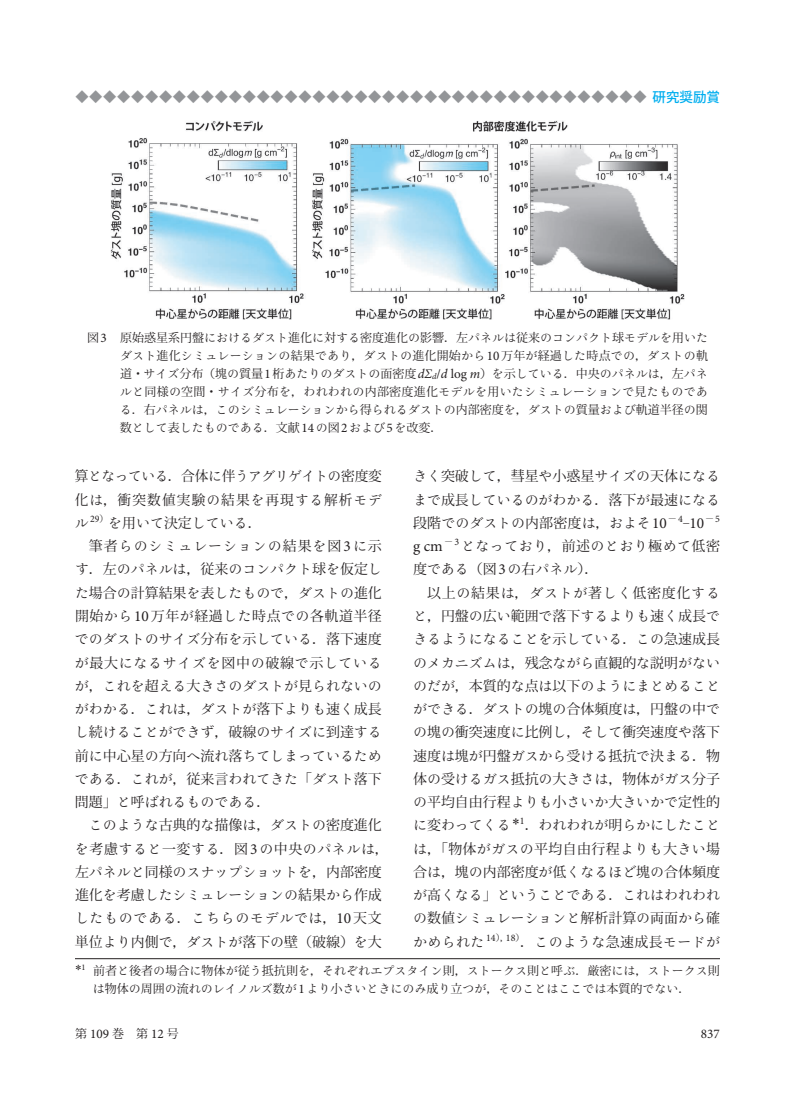
<style>
.page{position:relative;width:795px;height:1115px;background:#fff}
.page>*{position:absolute;margin:0;border:0;box-sizing:border-box;transform-origin:0 0}
.t1{font:13.95px/23.2px "Ryo Text Plus N";color:#231f20;text-align:justify}
.t2{font:13.95px/23.2px "Koz Min Pro";letter-spacing:.025em;color:#231f20}
.t3{font:13.95px "Koz Min Pro";color:#939598}
.t4{font:13.95px/23.2px "Koz Min Pro";color:#231f20}
.t5{font:13.95px "Ryo Text Plus N";letter-spacing:-.03em;color:#231f20}
.t6{font:13.95px "Koz Min Pro";letter-spacing:.085em;color:#231f20}
.t7{font:13.95px "Ryo Text Plus N";letter-spacing:.07em;color:#231f20}
.t8{font:500 13.5px "Koz Go Pro";color:#00aeef}
.t9{font:13.2px "Minion Pro";color:#231f20}
.t10{font:12px/18px "Ryo Text Plus N";color:#231f20;text-align:justify}
.t11{font:12px "Koz Min Pro";color:#231f20}
.s1{font-family:"Koz Min Pro"}
.s2{font-family:"Minion Pro";font-size:13.2px}
.s3{font-family:"Minion Pro";font-style:italic;font-size:13.2px}
.s4{font-family:"Ryo Text Plus N"}
.s5{font-family:"Minion Pro";font-size:15.3px}
.s6{font-family:"Times New Roman";font-size:15.3px}
.s7{font-family:"Times New Roman";font-size:13.2px}
</style>
<div class="page">
<img style="left:110px;top:120px;width:575px;height:199px">
<hr style="left:75px;top:958px;width:645px;height:1px;background:#231f20">
<p class="t3" style="left:75px;top:87px;width:643px">◆◆◆◆◆◆◆◆◆◆◆◆◆◆◆◆◆◆◆◆◆◆◆◆◆◆◆◆◆◆◆◆◆◆◆◆◆◆◆◆◆◆◆◆◆◆</p>
<p class="t8" style="left:652px;top:88px;width:69px">研究奨励賞</p>
<p class="t10" style="left:120px;top:329px;width:590px;text-indent:-33px"><span class="s1">図</span><span class="s2">3</span> <span class="s1">原始惑星系円盤</span>におけるダスト<span class="s1">進化</span>に<span class="s1">対</span>する<span class="s1">密度進化</span>の<span class="s1">影響．左</span>パネルは<span class="s1">従来</span>のコンパクト<span class="s1">球</span>モデルを<span class="s1">用</span>いたダスト<span class="s1">進化</span>シミュレーションの<span class="s1">結果</span>であり<span class="s1">，</span>ダストの<span class="s1">進化開始</span>から<span class="s2">10</span><span class="s1">万年</span>が<span class="s1">経過</span>した<span class="s1">時点</span>での<span class="s1">，</span>ダストの<span class="s1">軌道・</span>サイズ<span class="s1">分布（塊</span>の<span class="s1">質量</span><span class="s2">1</span><span class="s1">桁</span>あたりのダストの<span class="s1">面密度</span><span class="s3">dΣ</span><sub>d</sub><span class="s2">/</span><span class="s3">d</span> <span class="s2">log</span> <span class="s3">m</span><span class="s1">）</span>を<span class="s1">示</span>している<span class="s1">．中央</span>のパネルは<span class="s1">，左</span>パネルと<span class="s1">同様</span>の<span class="s1">空間・</span>サイズ<span class="s1">分布</span>を<span class="s1">，</span>われわれの<span class="s1">内部密度進化</span>モデルを<span class="s1">用</span>いたシミュレーションで<span class="s1">見</span>たものである<span class="s1">．右</span>パネルは<span class="s1">，</span>このシミュレーションから<span class="s1">得</span>られるダストの<span class="s1">内部密度</span>を<span class="s1">，</span>ダストの<span class="s1">質量</span>および<span class="s1">軌道半径</span>の<span class="s1">関数</span>として<span class="s1">表</span>したものである<span class="s1">．文献</span><span class="s2">14</span>の<span class="s1">図</span><span class="s2">2</span>および<span class="s2">5</span>を<span class="s1">改変．</span></p>
<p class="t5" style="left:75px;top:467px;width:308px"><span class="s1">算</span>となっている<span class="s1">．合体</span>に<span class="s1">伴</span>うアグリゲイトの<span class="s1">密度変</span></p>
<p class="t6" style="left:75px;top:489px;width:308px">化<span class="s4">は</span>，衝突数値実験<span class="s4">の</span>結果<span class="s4">を</span>再現<span class="s4">する</span>解析<span class="s4">モデ</span></p>
<p class="t1" style="left:75px;top:511px;width:188px">ル<sup>29</sup><sup>）</sup>を<span class="s1">用</span>いて<span class="s1">決定</span>している<span class="s1">．</span></p>
<p class="t7" style="left:89px;top:537px;width:294px"><span class="s1">筆者</span>らのシミュレーションの<span class="s1">結果</span>を<span class="s1">図</span><span class="s5">3</span>に<span class="s1">示</span></p>
<p class="t1" style="left:75px;top:557px;width:308px">す<span class="s1">．左</span>のパネルは<span class="s1">，従来</span>のコンパクト<span class="s1">球</span>を<span class="s1">仮定</span>し</p>
<p class="t1" style="left:75px;top:581px;width:308px">た<span class="s1">場合</span>の<span class="s1">計算結果</span>を<span class="s1">表</span>したもので<span class="s1">，</span>ダストの<span class="s1">進化</span></p>
<p class="t2" style="left:75px;top:603px;width:308px">開始<span class="s4">から</span><span class="s5">10</span>万年<span class="s4">が</span>経過<span class="s4">した</span>時点<span class="s4">での</span>各軌道半径</p>
<p class="t1" style="left:75px;top:627px;width:308px">でのダストのサイズ<span class="s1">分布</span>を<span class="s1">示</span>している<span class="s1">．落下速度</span>が<span class="s1">最大</span>になるサイズを<span class="s1">図中</span>の<span class="s1">破線</span>で<span class="s1">示</span>しているが<span class="s1">，</span>これを<span class="s1">超</span>える<span class="s1">大</span>きさのダストが<span class="s1">見</span>られないのがわかる<span class="s1">．</span>これは<span class="s1">，</span>ダストが<span class="s1">落下</span>よりも<span class="s1">速</span>く<span class="s1">成長</span>し<span class="s1">続</span>けることができず<span class="s1">，破線</span>のサイズに<span class="s1">到達</span>する<span class="s1">前</span>に<span class="s1">中心星</span>の<span class="s1">方向</span>へ<span class="s1">流</span>れ<span class="s1">落</span>ちてしまっているためである<span class="s1">．</span>これが<span class="s1">，従来言</span>われてきた<span class="s1">「</span>ダスト<span class="s1">落下問題」</span>と<span class="s1">呼</span>ばれるものである<span class="s1">．</span></p>
<p class="t1" style="left:75px;top:813px;width:315px;text-align:center">このような<span class="s1">古典的</span>な<span class="s1">描像</span>は<span class="s1">，</span>ダストの<span class="s1">密度進化<br></span>を<span class="s1">考慮</span>すると<span class="s1">一変</span>する<span class="s1">．図</span><span class="s5">3</span>の<span class="s1">中央</span>のパネルは<span class="s1">，左</span>パネルと<span class="s1">同様</span>のスナップショットを<span class="s1">，内部密度進化</span>を<span class="s1">考慮</span>したシミュレーションの<span class="s1">結果</span>から<span class="s1">作成</span>したものである<span class="s1">．</span>こちらのモデルでは<span class="s1">，</span><span class="s5">10</span><span class="s1">天文</span></p>
<p class="t2" style="left:75px;top:929px;width:308px">単位<span class="s4">より</span>内側<span class="s4">で</span>，<span class="s4">ダストが</span>落下<span class="s4">の</span>壁（破線）<span class="s4">を</span>大</p>
<p class="t1" style="left:413px;top:464px;width:308px">きく<span class="s1">突破</span>して<span class="s1">，彗星</span>や<span class="s1">小惑星</span>サイズの<span class="s1">天体</span>になるまで<span class="s1">成長</span>しているのがわかる<span class="s1">．落下</span>が<span class="s1">最速</span>になる<span class="s1">段階</span>でのダストの<span class="s1">内部密度</span>は<span class="s1">，</span>およそ<span class="s5">10</span><sup>－</sup><sup>4</sup><span class="s1">‒</span><span class="s5">10</span><sup>－</sup><sup>5 </sup><span class="s5">g cm</span><sup>－</sup><sup>3</sup> となっており<span class="s1">，前述</span>のとおり<span class="s1">極</span>めて<span class="s1">低密度</span>である<span class="s1">（図</span><span class="s5">3</span>の<span class="s1">右</span>パネル<span class="s1">）．</span></p>
<p class="t2" style="left:427px;top:580px;width:294px">以上<span class="s4">の</span>結果<span class="s4">は</span>，<span class="s4">ダストが</span>著<span class="s4">しく</span>低密度化<span class="s4">する</span></p>
<p class="t1" style="left:413px;top:604px;width:308px">と<span class="s1">，円盤</span>の<span class="s1">広</span>い<span class="s1">範囲</span>で<span class="s1">落下</span>するよりも<span class="s1">速</span>く<span class="s1">成長</span>できるようになることを<span class="s1">示</span>している<span class="s1">．</span>この<span class="s1">急速成長</span>のメカニズムは<span class="s1">，残念</span>ながら<span class="s1">直観的</span>な<span class="s1">説明</span>がないのだが<span class="s1">，本質的</span>な<span class="s1">点</span>は<span class="s1">以下</span>のようにまとめることができる<span class="s1">．</span>ダストの<span class="s1">塊</span>の<span class="s1">合体頻度</span>は<span class="s1">，円盤</span>の<span class="s1">中</span>で</p>
<p class="t4" style="left:413px;top:720px;width:308px"><span class="s4">の</span>塊<span class="s4">の</span>衝突速度<span class="s4">に</span>比例<span class="s4">し</span>，<span class="s4">そして</span>衝突速度<span class="s4">や</span>落下速度<span class="s4">は</span>塊<span class="s4">が</span>円盤<span class="s4">ガスから</span>受<span class="s4">ける</span>抵抗<span class="s4">で</span>決<span class="s4">まる</span>．物</p>
<p class="t1" style="left:413px;top:767px;width:308px"><span class="s1">体</span>の<span class="s1">受</span>けるガス<span class="s1">抵抗</span>の<span class="s1">大</span>きさは<span class="s1">，物体</span>がガス<span class="s1">分子</span>の<span class="s1">平均自由行程</span>よりも<span class="s1">小</span>さいか<span class="s1">大</span>きいかで<span class="s1">定性的</span>に<span class="s1">変</span>わってくる<span class="s6">*</span><sup>1</sup><span class="s1">．</span>われわれが<span class="s1">明</span>らかにしたこと</p>
<p class="t2" style="left:413px;top:836px;width:308px"><span class="s4">は</span>，「物体<span class="s4">がガスの</span>平均自由行程<span class="s4">よりも</span>大<span class="s4">きい</span>場合<span class="s4">は</span>，塊<span class="s4">の</span>内部密度<span class="s4">が</span>低<span class="s4">くなるほど</span>塊<span class="s4">の</span>合体頻度</p>
<p class="t1" style="left:413px;top:883px;width:308px">が<span class="s1">高</span>くなる<span class="s1">」</span>ということである<span class="s1">．</span>これはわれわれの<span class="s1">数値</span>シミュレーションと<span class="s1">解析計算</span>の<span class="s1">両面</span>から<span class="s1">確</span>かめられた <sup>14</sup><sup>）</sup><sup>,</sup> <sup>18</sup><sup>）</sup><span class="s1">．</span>このような<span class="s1">急速成長</span>モードが</p>
<p class="t10" style="left:93px;top:961px;width:628px;text-indent:-18px"><span class="s7">*</span><sup>1</sup> <span class="s1">前者</span>と<span class="s1">後者</span>の<span class="s1">場合</span>に<span class="s1">物体</span>が<span class="s1">従</span>う<span class="s1">抵抗則</span>を<span class="s1">，</span>それぞれエプスタイン<span class="s1">則，</span>ストークス<span class="s1">則</span>と<span class="s1">呼</span>ぶ<span class="s1">．厳密</span>には<span class="s1">，</span>ストークス<span class="s1">則</span>は<span class="s1">物体</span>の<span class="s1">周囲</span>の<span class="s1">流</span>れのレイノルズ<span class="s1">数</span>が<span class="s2">1</span>より<span class="s1">小</span>さいときにのみ<span class="s1">成</span>り<span class="s1">立</span>つが<span class="s1">，</span>そのことはここでは<span class="s1">本質的</span>でない<span class="s1">．</span></p>
<p class="t11" style="left:75px;top:1024px;width:105px">第 <span class="s2">109</span> 巻　第 <span class="s2">12</span> 号</p>
<p class="t9" style="left:701px;top:1024px;width:21px">837</p>
</div>
